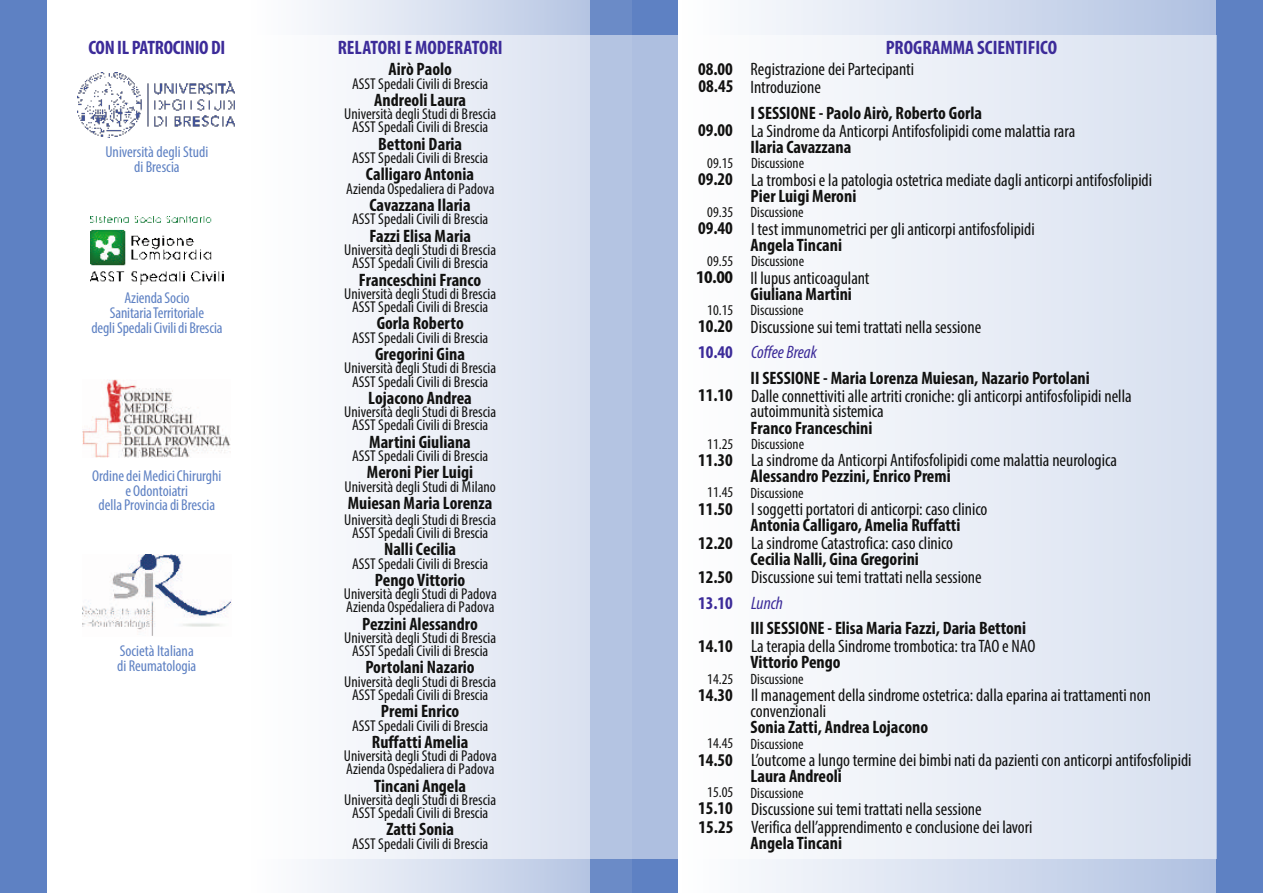
<style>
.page{position:relative;width:1263px;height:893px;background:#5e81c3}
.page>*{position:absolute;margin:0;border:0;box-sizing:border-box;transform-origin:0 0}
.t1{font:700 condensed 19.5px "Myriad Pro";color:#3c2b99}
.t2{font:condensed 18px/17.9px "Myriad Pro";color:#111110}
.t3{font:700 condensed 18px/17.7px "Myriad Pro";color:#111110}
.t4{font:italic condensed 18px "Myriad Pro";color:#3c2b99}
.t5{font:700 condensed 18px "Myriad Pro";color:#3c2b99}
.t6{font:700 condensed 18px "Myriad Pro";color:#111110;scale:1.11 1}
.t7{font:condensed 15.75px/13px "Myriad Pro";color:#111110;text-align:center}
.t8{font:condensed 15.75px/15px "Myriad Pro";color:#5e81c3;text-align:center}
.t9{font:condensed 15px "Myriad Pro";color:#111110}
</style>
<div class="page">
<div style="left:678px;top:0;width:538px;height:893px;background:linear-gradient(to right,#fff,#b2c2e2)"></div>
<div style="left:47px;top:35px;width:1169px;height:823px;background:#fff;opacity:.5"></div>
<div style="left:47px;top:0;width:203px;height:893px;background:#fff"></div>
<svg style="left:250px;top:0;width:381px;height:893px;background:#e5eaf4"></svg>
<img style="left:83px;top:380px;width:148px;height:77px">
<img style="left:83px;top:554px;width:148px;height:82px">
<img style="left:91px;top:216px;width:132px;height:68px">
<img style="left:78px;top:72px;width:157px;height:66px">
<p class="t1" style="left:88px;top:40px;width:138px">CON IL PATROCINIO DI</p>
<p class="t8" style="left:105px;top:146px;width:104px">Università degli Studi di Brescia</p>
<p class="t8" style="left:91px;top:292px;width:133px">Azienda Socio<br>Sanitaria Territoriale<br>degli Spedali Civili di Brescia</p>
<p class="t8" style="left:92px;top:469px;width:131px">Ordine dei Medici Chirurghi e Odontoiatri<br>della Provincia di Brescia</p>
<p class="t8" style="left:117px;top:644px;width:81px;text-align:left">Società Italiana di Reumatologia</p>
<p class="t1" style="left:338px;top:39px;width:166px">RELATORI E MODERATORI</p>
<p class="t3" style="left:388px;top:62px;width:65px">Airò Paolo</p>
<p class="t7" style="left:352px;top:78px;width:138px">ASST Spedali Civili di Brescia</p>
<p class="t3" style="left:374px;top:92px;width:94px">Andreoli Laura</p>
<p class="t7" style="left:344px;top:109px;width:153px">Università degli Studi di Brescia<br>ASST Spedali Civili di Brescia</p>
<p class="t3" style="left:378px;top:136px;width:86px">Bettoni Daria</p>
<p class="t7" style="left:352px;top:153px;width:138px">ASST Spedali Civili di Brescia</p>
<p class="t3" style="left:366px;top:167px;width:110px">Calligaro Antonia</p>
<p class="t7" style="left:346px;top:183px;width:150px">Azienda Ospedaliera di Padova</p>
<p class="t3" style="left:369px;top:198px;width:103px">Cavazzana Ilaria</p>
<p class="t7" style="left:352px;top:214px;width:138px">ASST Spedali Civili di Brescia</p>
<p class="t3" style="left:369px;top:228px;width:103px">Fazzi Elisa Maria</p>
<p class="t7" style="left:344px;top:245px;width:153px">Università degli Studi di Brescia<br>ASST Spedali Civili di Brescia</p>
<p class="t3" style="left:359px;top:272px;width:124px">Franceschini Franco</p>
<p class="t7" style="left:344px;top:288px;width:153px">Università degli Studi di Brescia<br>ASST Spedali Civili di Brescia</p>
<p class="t3" style="left:377px;top:316px;width:89px">Gorla Roberto</p>
<p class="t7" style="left:352px;top:332px;width:138px">ASST Spedali Civili di Brescia</p>
<p class="t3" style="left:375px;top:347px;width:91px">Gregorini Gina</p>
<p class="t7" style="left:344px;top:363px;width:153px">Università degli Studi di Brescia<br>ASST Spedali Civili di Brescia</p>
<p class="t3" style="left:368px;top:390px;width:105px">Lojacono Andrea</p>
<p class="t7" style="left:344px;top:407px;width:153px">Università degli Studi di Brescia<br>ASST Spedali Civili di Brescia</p>
<p class="t3" style="left:369px;top:434px;width:103px">Martini Giuliana</p>
<p class="t7" style="left:352px;top:451px;width:138px">ASST Spedali Civili di Brescia</p>
<p class="t3" style="left:367px;top:465px;width:108px">Meroni Pier Luigi</p>
<p class="t7" style="left:344px;top:481px;width:153px">Università degli Studi di Milano</p>
<p class="t3" style="left:348px;top:496px;width:146px">Muiesan Maria Lorenza</p>
<p class="t7" style="left:344px;top:514px;width:153px">Università degli Studi di Brescia<br>ASST Spedali Civili di Brescia</p>
<p class="t3" style="left:384px;top:542px;width:73px">Nalli Cecilia</p>
<p class="t7" style="left:352px;top:558px;width:138px">ASST Spedali Civili di Brescia</p>
<p class="t3" style="left:375px;top:572px;width:92px">Pengo Vittorio</p>
<p class="t7" style="left:344px;top:589px;width:154px;text-align:left">Università degli Studi di Padova<br>Azienda Ospedaliera di Padova</p>
<p class="t3" style="left:362px;top:616px;width:117px">Pezzini Alessandro</p>
<p class="t7" style="left:344px;top:633px;width:153px">Università degli Studi di Brescia<br>ASST Spedali Civili di Brescia</p>
<p class="t3" style="left:365px;top:660px;width:111px">Portolani Nazario</p>
<p class="t7" style="left:344px;top:676px;width:153px">Università degli Studi di Brescia<br>ASST Spedali Civili di Brescia</p>
<p class="t3" style="left:381px;top:704px;width:80px">Premi Enrico</p>
<p class="t7" style="left:352px;top:720px;width:138px">ASST Spedali Civili di Brescia</p>
<p class="t3" style="left:372px;top:734px;width:98px">Ruffatti Amelia</p>
<p class="t7" style="left:344px;top:751px;width:154px;text-align:left">Università degli Studi di Padova<br>Azienda Ospedaliera di Padova</p>
<p class="t3" style="left:374px;top:778px;width:94px">Tincani Angela</p>
<p class="t7" style="left:344px;top:795px;width:153px">Università degli Studi di Brescia<br>ASST Spedali Civili di Brescia</p>
<p class="t3" style="left:386px;top:822px;width:69px">Zatti Sonia</p>
<p class="t7" style="left:352px;top:838px;width:138px">ASST Spedali Civili di Brescia</p>
<p class="t3" style="left:698px;top:61px;width:37px">08.00<br>08.45</p>
<p class="t3" style="left:698px;top:123px;width:36px">09.00</p>
<p class="t9" style="left:707px;top:157px;width:28px">09.15</p>
<p class="t3" style="left:698px;top:172px;width:36px">09.20</p>
<p class="t9" style="left:707px;top:206px;width:28px">09.35</p>
<p class="t3" style="left:698px;top:221px;width:36px">09.40</p>
<p class="t9" style="left:707px;top:255px;width:28px">09.55</p>
<p class="t6" style="left:696px;top:270px;width:35px">10.00</p>
<p class="t3" style="left:698px;top:319px;width:36px">10.20</p>
<p class="t9" style="left:707px;top:304px;width:28px">10.15</p>
<p class="t5" style="left:698px;top:344px;width:36px">10.40</p>
<p class="t3" style="left:698px;top:388px;width:36px">11.10</p>
<p class="t9" style="left:707px;top:438px;width:28px">11.25</p>
<p class="t3" style="left:698px;top:453px;width:36px">11.30</p>
<p class="t9" style="left:707px;top:486px;width:28px">11.45</p>
<p class="t3" style="left:698px;top:493px;width:36px;line-height:34px">11.50<br>12.20</p>
<p class="t3" style="left:698px;top:569px;width:36px">12.50</p>
<p class="t5" style="left:698px;top:595px;width:36px">13.10</p>
<p class="t3" style="left:698px;top:639px;width:36px">14.10</p>
<p class="t9" style="left:707px;top:673px;width:28px">14.25</p>
<p class="t3" style="left:698px;top:688px;width:36px">14.30</p>
<p class="t9" style="left:707px;top:737px;width:28px">14.45</p>
<p class="t3" style="left:698px;top:753px;width:36px">14.50</p>
<p class="t9" style="left:707px;top:786px;width:28px">15.05</p>
<p class="t3" style="left:698px;top:801px;width:36px">15.10</p>
<p class="t3" style="left:698px;top:819px;width:36px">15.25</p>
<p class="t1" style="left:886px;top:39px;width:173px">PROGRAMMA SCIENTIFICO</p>
<p class="t2" style="left:751px;top:62px;width:165px">Registrazione dei Partecipanti<br>Introduzione</p>
<p class="t3" style="left:751px;top:105px;width:233px">I SESSIONE - Paolo Airò, Roberto Gorla</p>
<p class="t2" style="left:751px;top:123px;width:326px">La Sindrome da Anticorpi Antifosfolipidi come malattia rara</p>
<p class="t3" style="left:751px;top:139px;width:102px">Ilaria Cavazzana</p>
<p class="t9" style="left:751px;top:157px;width:54px">Discussione</p>
<p class="t2" style="left:751px;top:172px;width:402px">La trombosi e la patologia ostetrica mediate dagli anticorpi antifosfolipidi</p>
<p class="t3" style="left:751px;top:188px;width:107px">Pier Luigi Meroni</p>
<p class="t9" style="left:751px;top:206px;width:54px">Discussione</p>
<p class="t2" style="left:751px;top:221px;width:285px">I test immunometrici per gli anticorpi antifosfolipidi</p>
<p class="t3" style="left:751px;top:237px;width:93px">Angela Tincani</p>
<p class="t9" style="left:751px;top:255px;width:54px">Discussione</p>
<p class="t2" style="left:751px;top:270px;width:120px">Il lupus anticoagulant</p>
<p class="t3" style="left:751px;top:286px;width:103px">Giuliana Martini</p>
<p class="t9" style="left:751px;top:304px;width:54px">Discussione</p>
<p class="t2" style="left:751px;top:319px;width:232px">Discussione sui temi trattati nella sessione</p>
<p class="t4" style="left:751px;top:344px;width:67px">Coffee Break</p>
<p class="t3" style="left:751px;top:370px;width:341px">II SESSIONE - Maria Lorenza Muiesan, Nazario Portolani</p>
<p class="t2" style="left:751px;top:389px;width:383px;line-height:15.8px">Dalle connettiviti alle artriti croniche: gli anticorpi antifosfolipidi nella autoimmunità sistemica</p>
<p class="t3" style="left:751px;top:420px;width:123px">Franco Franceschini</p>
<p class="t9" style="left:751px;top:438px;width:54px">Discussione</p>
<p class="t2" style="left:751px;top:453px;width:367px">La sindrome da Anticorpi Antifosfolipidi come malattia neurologica</p>
<p class="t3" style="left:751px;top:469px;width:202px">Alessandro Pezzini, Enrico Premi</p>
<p class="t9" style="left:751px;top:487px;width:54px">Discussione</p>
<p class="t2" style="left:751px;top:502px;width:238px">I soggetti portatori di anticorpi: caso clinico</p>
<p class="t3" style="left:751px;top:518px;width:211px">Antonia Calligaro, Amelia Ruffatti</p>
<p class="t2" style="left:751px;top:536px;width:204px">La sindrome Catastrofica: caso clinico</p>
<p class="t3" style="left:751px;top:552px;width:170px">Cecilia Nalli, Gina Gregorini</p>
<p class="t2" style="left:751px;top:570px;width:232px">Discussione sui temi trattati nella sessione</p>
<p class="t4" style="left:751px;top:595px;width:33px">Lunch</p>
<p class="t3" style="left:751px;top:621px;width:277px">III SESSIONE - Elisa Maria Fazzi, Daria Bettoni</p>
<p class="t2" style="left:751px;top:639px;width:286px">La terapia della Sindrome trombotica: tra TAO e NAO</p>
<p class="t3" style="left:751px;top:655px;width:91px">Vittorio Pengo</p>
<p class="t9" style="left:751px;top:673px;width:54px">Discussione</p>
<p class="t2" style="left:751px;top:689px;width:402px;line-height:15.8px">Il management della sindrome ostetrica: dalla eparina ai trattamenti non convenzionali</p>
<p class="t3" style="left:751px;top:720px;width:179px">Sonia Zatti, Andrea Lojacono</p>
<p class="t9" style="left:751px;top:737px;width:54px">Discussione</p>
<p class="t2" style="left:751px;top:753px;width:442px">L’outcome a lungo termine dei bimbi nati da pazienti con anticorpi antifosfolipidi</p>
<p class="t3" style="left:751px;top:769px;width:93px">Laura Andreoli</p>
<p class="t9" style="left:751px;top:786px;width:54px">Discussione</p>
<p class="t2" style="left:751px;top:801px;width:283px">Discussione sui temi trattati nella sessione<br>Verifica dell’apprendimento e conclusione dei lavori</p>
<p class="t3" style="left:751px;top:836px;width:93px">Angela Tincani</p>
</div>
